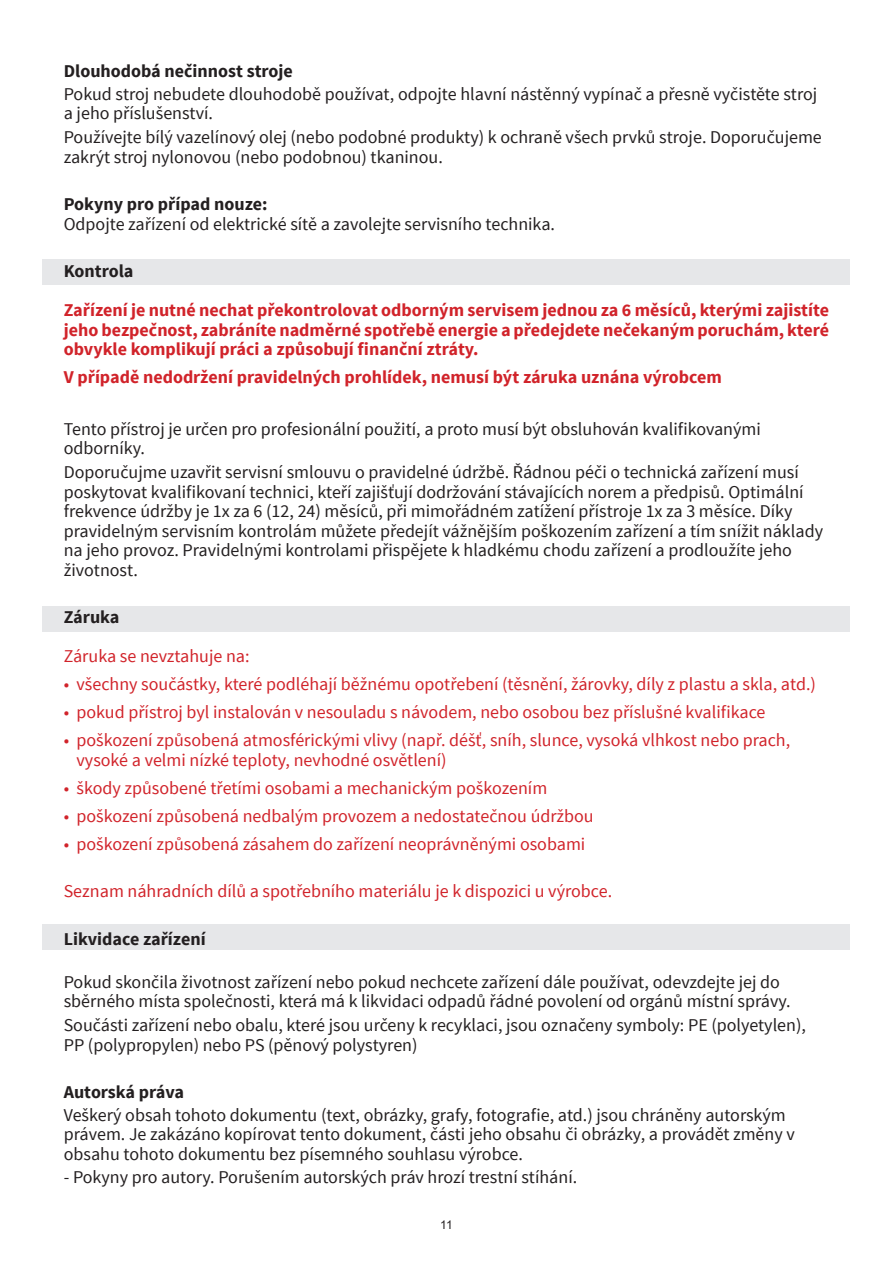
<style>
.page{position:relative;width:893px;height:1263px;background:#fff}
.page>*{position:absolute;margin:0;border:0;box-sizing:border-box;transform-origin:0 0}
.t1{font:18px/19.5px "Source Sans Pro";color:#231f20}
.t2{font:18px/19.5px "Source Sans Pro";color:#d1232a}
.t3{font:700 18px/19.5px "Source Sans Pro";color:#d1232a;text-align:justify}
.t4{font:700 18px "Source Sans Pro";color:#231f20}
.t5{font:12px "Arial";color:#231f20}
</style>
<div class="page">
<div style="left:43px;top:259px;width:807px;height:26px;background:#e6e7e9"></div>
<div style="left:43px;top:606px;width:807px;height:25px;background:#e6e7e9"></div>
<div style="left:43px;top:925px;width:807px;height:25px;background:#e6e7e9"></div>
<p class="t4" style="left:64px;top:60px;width:231px">Dlouhodobá nečinnost stroje</p>
<p class="t1" style="left:64px;top:84px;width:755px">Pokud stroj nebudete dlouhodobě používat, odpojte hlavní nástěnný vypínač a přesně vyčistěte stroj a jeho příslušenství.</p>
<p class="t1" style="left:64px;top:128px;width:760px">Používejte bílý vazelínový olej (nebo podobné produkty) k ochraně všech prvků stroje. Doporučujeme zakrýt stroj nylonovou (nebo podobnou) tkaninou.</p>
<p class="t4" style="left:64px;top:192px;width:205px">Pokyny pro případ nouze:</p>
<p class="t1" style="left:64px;top:214px;width:493px">Odpojte zařízení od elektrické sítě a zavolejte servisního technika.</p>
<p class="t4" style="left:64px;top:259px;width:71px">Kontrola</p>
<p class="t3" style="left:64px;top:301px;width:767px">Zařízení je nutné nechat překontrolovat odborným servisem jednou za 6 měsíců, kterými zajistíte jeho bezpečnost, zabráníte nadměrné spotřebě energie a předejdete nečekaným poruchám, které obvykle komplikují práci a způsobují finanční ztráty.</p>
<p class="t3" style="left:64px;top:368px;width:660px">V případě nedodržení pravidelných prohlídek, nemusí být záruka uznána výrobcem</p>
<p class="t1" style="left:64px;top:419px;width:699px">Tento přístroj je určen pro profesionální použití, a proto musí být obsluhován kvalifikovanými odborníky.</p>
<p class="t1" style="left:64px;top:463px;width:761px">Doporučujme uzavřit servisní smlouvu o pravidelné údržbě. Řádnou péči o technická zařízení musí poskytovat kvalifikovaní technici, kteří zajišťují dodržování stávajících norem a předpisů. Optimální frekvence údržby je 1x za 6 (12, 24) měsíců, při mimořádném zatížení přístroje 1x za 3 měsíce. Díky pravidelným servisním kontrolám můžete předejít vážnějším poškozením zařízení a tím snížit náklady na jeho provoz. Pravidelnými kontrolami přispějete k hladkému chodu zařízení a prodloužíte jeho životnost.</p>
<p class="t4" style="left:64px;top:605px;width:57px">Záruka</p>
<p class="t2" style="left:64px;top:647px;width:187px">Záruka se nevztahuje na:</p>
<p class="t2" style="left:64px;top:675px;width:754px">• všechny součástky, které podléhají běžnému opotřebení (těsnění, žárovky, díly z plastu a skla, atd.)</p>
<p class="t2" style="left:64px;top:703px;width:703px">• pokud přístroj byl instalován v nesouladu s návodem, nebo osobou bez příslušné kvalifikace</p>
<p class="t2" style="left:77px;top:731px;width:715px;text-indent:-13px">• poškození způsobená atmosférickými vlivy (např. déšť, sníh, slunce, vysoká vlhkost nebo prach, vysoké a velmi nízké teploty, nevhodné osvětlení)</p>
<p class="t2" style="left:64px;top:778px;width:485px">• škody způsobené třetími osobami a mechanickým poškozením</p>
<p class="t2" style="left:64px;top:806px;width:531px">• poškození způsobená nedbalým provozem a nedostatečnou údržbou</p>
<p class="t2" style="left:64px;top:834px;width:523px">• poškození způsobená zásahem do zařízení neoprávněnými osobami</p>
<p class="t2" style="left:64px;top:882px;width:550px">Seznam náhradních dílů a spotřebního materiálu je k dispozici u výrobce.</p>
<p class="t4" style="left:64px;top:927px;width:143px">Likvidace zařízení</p>
<p class="t1" style="left:64px;top:972px;width:728px">Pokud skončila životnost zařízení nebo pokud nechcete zařízení dále používat, odevzdejte jej do sběrného místa společnosti, která má k likvidaci odpadů řádné povolení od orgánů místní správy.</p>
<p class="t1" style="left:64px;top:1016px;width:744px">Součásti zařízení nebo obalu, které jsou určeny k recyklaci, jsou označeny symboly: PE (polyetylen),<br>PP (polypropylen) nebo PS (pěnový polystyren)</p>
<p class="t4" style="left:64px;top:1081px;width:122px">Autorská práva</p>
<p class="t1" style="left:64px;top:1105px;width:733px">Veškerý obsah tohoto dokumentu (text, obrázky, grafy, fotografie, atd.) jsou chráněny autorským právem. Je zakázáno kopírovat tento dokument, části jeho obsahu či obrázky, a provádět změny v obsahu tohoto dokumentu bez písemného souhlasu výrobce.</p>
<p class="t1" style="left:64px;top:1168px;width:515px">- Pokyny pro autory. Porušením autorských práv hrozí trestní stíhání.</p>
<p class="t5" style="left:440px;top:1217px;width:14px">11</p>
</div>
